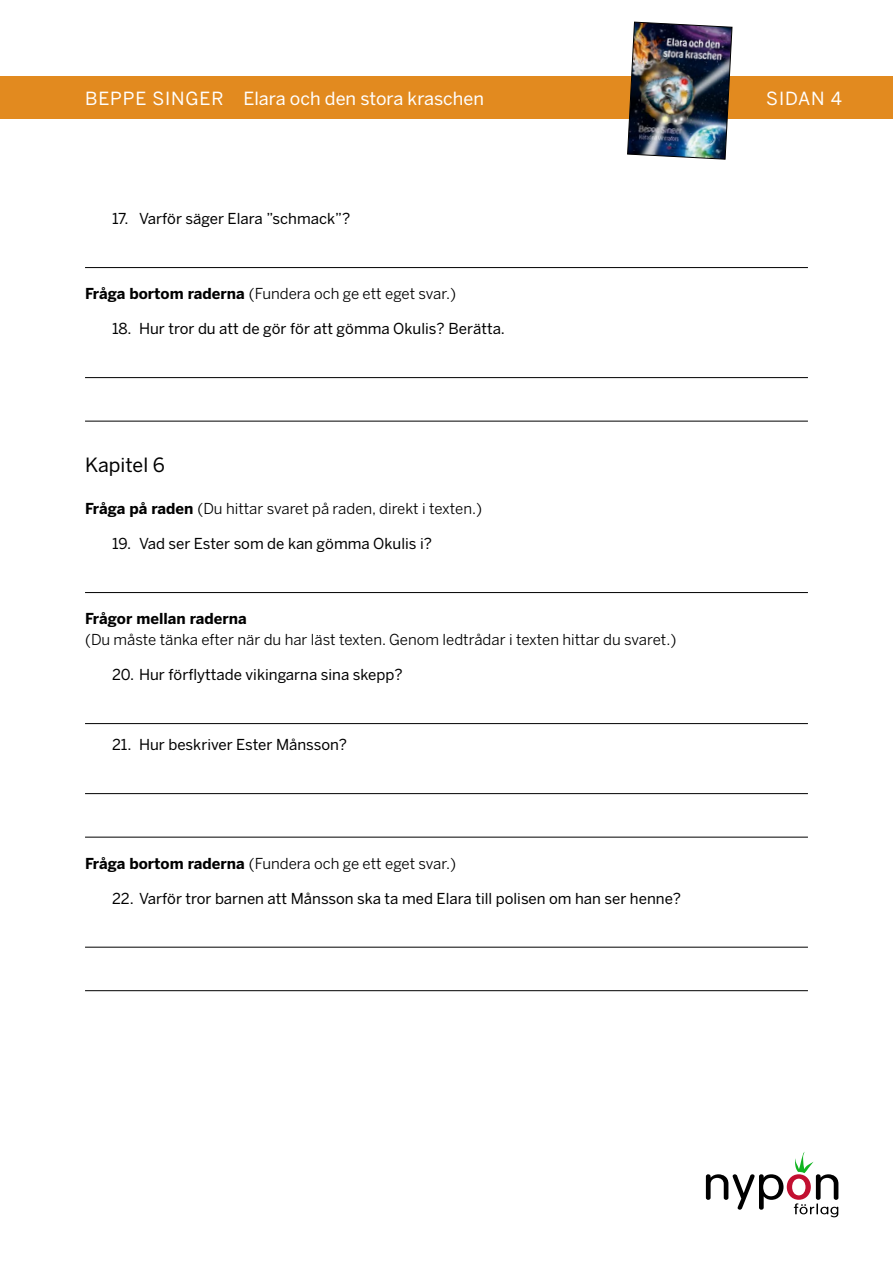
<style>
.page{position:relative;width:893px;height:1263px;background:#fff}
.page>*{position:absolute;margin:0;border:0;box-sizing:border-box;transform-origin:0 0}
.t1{font:19.5px "Benton Sans";color:#000}
.t2{font:18px "Benton Sans";color:#fff}
.t3{font:15px "Benton Sans";color:#000}
.t4{font:15px "Benton Sans";color:#000}
.t5{font:700 15px "Benton Sans";color:#000}
.s1{font-weight:700}
</style>
<div class="page">
<div style="left:0;top:77px;width:893px;height:42px;background:#e28a1f"></div>
<img style="left:627px;top:21px;width:106px;height:139px">
<svg style="left:706px;top:1152px;width:132px;height:65px"></svg>
<hr style="left:85px;top:267px;width:723px;height:1px;background:#000">
<hr style="left:85px;top:377px;width:723px;height:1px;background:#000">
<hr style="left:85px;top:421px;width:723px;height:1px;background:#000">
<hr style="left:85px;top:592px;width:723px;height:1px;background:#000">
<hr style="left:85px;top:723px;width:723px;height:1px;background:#000">
<hr style="left:85px;top:793px;width:723px;height:1px;background:#000">
<hr style="left:85px;top:837px;width:723px;height:1px;background:#000">
<hr style="left:85px;top:947px;width:723px;height:1px;background:#000">
<hr style="left:85px;top:990px;width:723px;height:1px;background:#000">
<p class="t2" style="left:85px;top:88px;width:400px">BEPPE SINGER Elara och den stora kraschen</p>
<p class="t2" style="left:766px;top:88px;width:77px">SIDAN 4</p>
<p class="t3" style="left:112px;top:210px;width:240px">17. Varför säger Elara ”schmack”?</p>
<p class="t4" style="left:85px;top:285px;width:373px"><span class="s1">Fråga bortom raderna</span> (Fundera och ge ett eget svar.)</p>
<p class="t3" style="left:112px;top:320px;width:394px">18. Hur tror du att de gör för att gömma Okulis? Berätta.</p>
<h1 class="t1" style="left:85px;top:454px;width:81px">Kapitel 6</h1>
<p class="t4" style="left:85px;top:500px;width:399px"><span class="s1">Fråga på raden</span> (Du hittar svaret på raden, direkt i texten.)</p>
<p class="t3" style="left:112px;top:535px;width:322px">19. Vad ser Ester som de kan gömma Okulis i?</p>
<p class="t5" style="left:85px;top:610px;width:163px">Frågor mellan raderna</p>
<p class="t4" style="left:85px;top:631px;width:593px">(Du måste tänka efter när du har läst texten. Genom ledtrådar i texten hittar du svaret.)</p>
<p class="t3" style="left:112px;top:666px;width:292px">20. Hur förflyttade vikingarna sina skepp?</p>
<p class="t3" style="left:112px;top:736px;width:237px">21. Hur beskriver Ester Månsson?</p>
<p class="t4" style="left:85px;top:855px;width:373px"><span class="s1">Fråga bortom raderna</span> (Fundera och ge ett eget svar.)</p>
<p class="t3" style="left:112px;top:890px;width:571px">22. Varför tror barnen att Månsson ska ta med Elara till polisen om han ser henne?</p>
</div>
